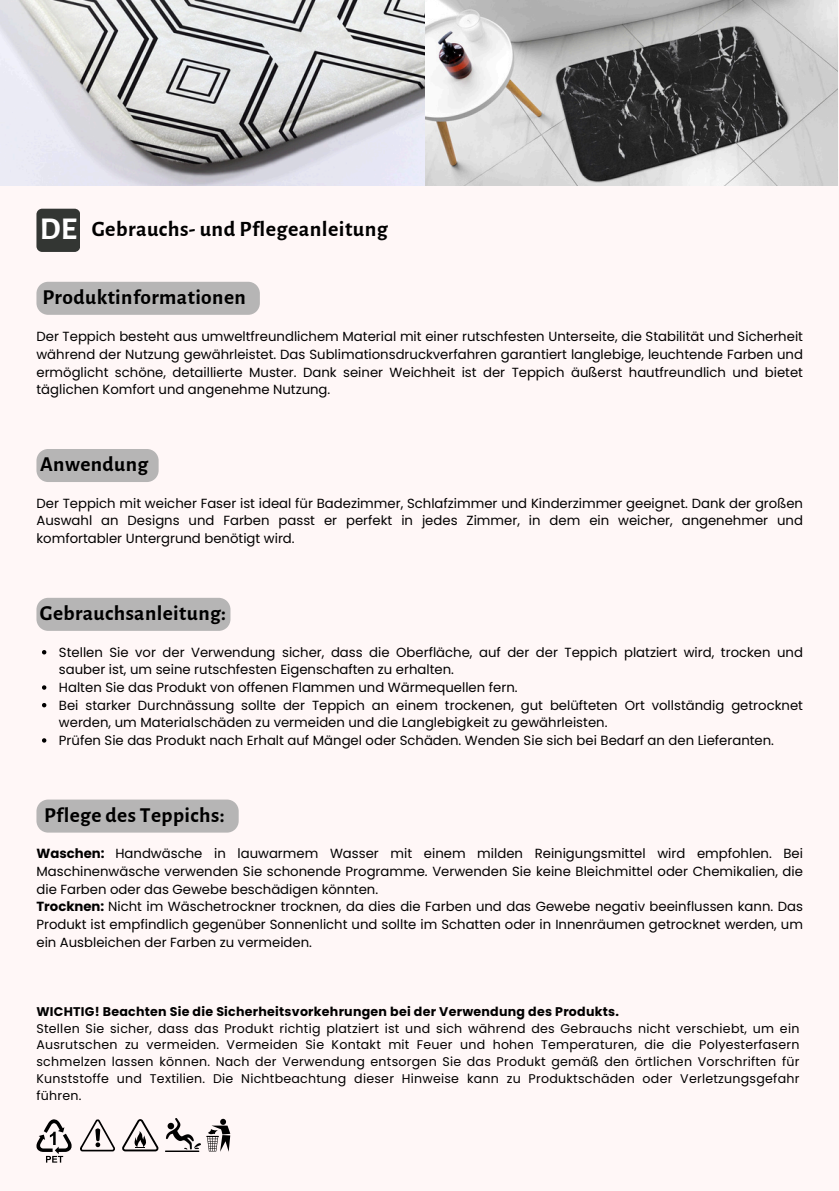
<style>
.page{position:relative;width:839px;height:1191px;background:#fff}
.page>*{position:absolute;margin:0;border:0;box-sizing:border-box;transform-origin:0 0}
.t1{font:700 32px "Alegreya Sans";color:#fff}
.t2{font:700 22px "Alegreya Sans";letter-spacing:.02em;color:#000}
.t3{font:700 21.4px "Alegreya Sans";letter-spacing:.02em;color:#000}
.t4{font:13.2px/17.6px "Poppins";color:#000;text-align:justify}
.t5{font:12.6px/16.8px "Poppins";letter-spacing:.02em;color:#000;text-align:justify}
.t6{font:700 12.6px "Poppins";letter-spacing:.02em;color:#000}
.s1{font-weight:700}
</style>
<div class="page">
<div style="left:0;top:0;width:838px;height:1191px;background:#fff7f7"></div>
<img style="left:0;top:0;width:425px;height:185px">
<img style="left:425px;top:0;width:412px;height:185px">
<div style="left:36px;top:209px;width:44px;height:43px;background:#333633;border-radius:6px"></div>
<div style="left:36px;top:282px;width:224px;height:33px;background:#b6b5b5"></div>
<div style="left:36px;top:449px;width:123px;height:33px;background:#b6b5b5"></div>
<div style="left:36px;top:598px;width:194px;height:33px;background:#b6b5b5"></div>
<svg style="left:42px;top:650px;width:4px;height:4px"></svg>
<svg style="left:42px;top:685px;width:4px;height:5px"></svg>
<svg style="left:42px;top:703px;width:4px;height:4px"></svg>
<svg style="left:42px;top:738px;width:4px;height:5px"></svg>
<div style="left:36px;top:800px;width:203px;height:33px;background:#b6b5b5"></div>
<svg style="left:122px;top:1119px;width:36px;height:32px"></svg>
<svg style="left:80px;top:1120px;width:34px;height:32px"></svg>
<svg style="left:206px;top:1119px;width:24px;height:33px"></svg>
<img style="left:165px;top:1119px;width:35px;height:33px">
<svg style="left:36px;top:1119px;width:36px;height:44px"></svg>
<h1 class="t1" style="left:40px;top:213px;width:39px">DE</h1>
<h2 class="t2" style="left:92px;top:219px;width:298px">Gebrauchs- und Pflegeanleitung</h2>
<h2 class="t3" style="left:42px;top:287px;width:205px">Produktinformationen</h2>
<p class="t4" style="left:36px;top:328px;width:768px">Der Teppich besteht aus umweltfreundlichem Material mit einer rutschfesten Unterseite, die Stabilität und Sicherheit während der Nutzung gewährleistet. Das Sublimationsdruckverfahren garantiert langlebige, leuchtende Farben und ermöglicht schöne, detaillierte Muster. Dank seiner Weichheit ist der Teppich äußerst hautfreundlich und bietet täglichen Komfort und angenehme Nutzung.</p>
<h2 class="t3" style="left:40px;top:454px;width:110px">Anwendung</h2>
<p class="t4" style="left:36px;top:494px;width:768px">Der Teppich mit weicher Faser ist ideal für Badezimmer, Schlafzimmer und Kinderzimmer geeignet. Dank der großen Auswahl an Designs und Farben passt er perfekt in jedes Zimmer, in dem ein weicher, angenehmer und komfortabler Untergrund benötigt wird.</p>
<h2 class="t3" style="left:40px;top:603px;width:188px">Gebrauchsanleitung:</h2>
<p class="t4" style="left:59px;top:643px;width:745px">Stellen Sie vor der Verwendung sicher, dass die Oberfläche, auf der der Teppich platziert wird, trocken und sauber ist, um seine rutschfesten Eigenschaften zu erhalten.</p>
<p class="t4" style="left:59px;top:679px;width:460px">Halten Sie das Produkt von offenen Flammen und Wärmequellen fern.</p>
<p class="t4" style="left:59px;top:696px;width:745px">Bei starker Durchnässung sollte der Teppich an einem trockenen, gut belüfteten Ort vollständig getrocknet werden, um Materialschäden zu vermeiden und die Langlebigkeit zu gewährleisten.</p>
<p class="t4" style="left:59px;top:731px;width:716px">Prüfen Sie das Produkt nach Erhalt auf Mängel oder Schäden. Wenden Sie sich bei Bedarf an den Lieferanten.</p>
<h2 class="t3" style="left:44px;top:805px;width:182px">Pflege des Teppichs:</h2>
<p class="t4" style="left:36px;top:845px;width:768px"><span class="s1">Waschen:</span> Handwäsche in lauwarmem Wasser mit einem milden Reinigungsmittel wird empfohlen. Bei Maschinenwäsche verwenden Sie schonende Programme. Verwenden Sie keine Bleichmittel oder Chemikalien, die die Farben oder das Gewebe beschädigen könnten.</p>
<p class="t4" style="left:36px;top:898px;width:768px"><span class="s1">Trocknen:</span> Nicht im Wäschetrockner trocknen, da dies die Farben und das Gewebe negativ beeinflussen kann. Das Produkt ist empfindlich gegenüber Sonnenlicht und sollte im Schatten oder in Innenräumen getrocknet werden, um ein Ausbleichen der Farben zu vermeiden.</p>
<p class="t6" style="left:36px;top:1003px;width:584px">WICHTIG! Beachten Sie die Sicherheitsvorkehrungen bei der Verwendung des Produkts.</p>
<p class="t5" style="left:36px;top:1020px;width:764px">Stellen Sie sicher, dass das Produkt richtig platziert ist und sich während des Gebrauchs nicht verschiebt, um ein Ausrutschen zu vermeiden. Vermeiden Sie Kontakt mit Feuer und hohen Temperaturen, die die Polyesterfasern schmelzen lassen können. Nach der Verwendung entsorgen Sie das Produkt gemäß den örtlichen Vorschriften für Kunststoffe und Textilien. Die Nichtbeachtung dieser Hinweise kann zu Produktschäden oder Verletzungsgefahr führen.</p>
</div>
